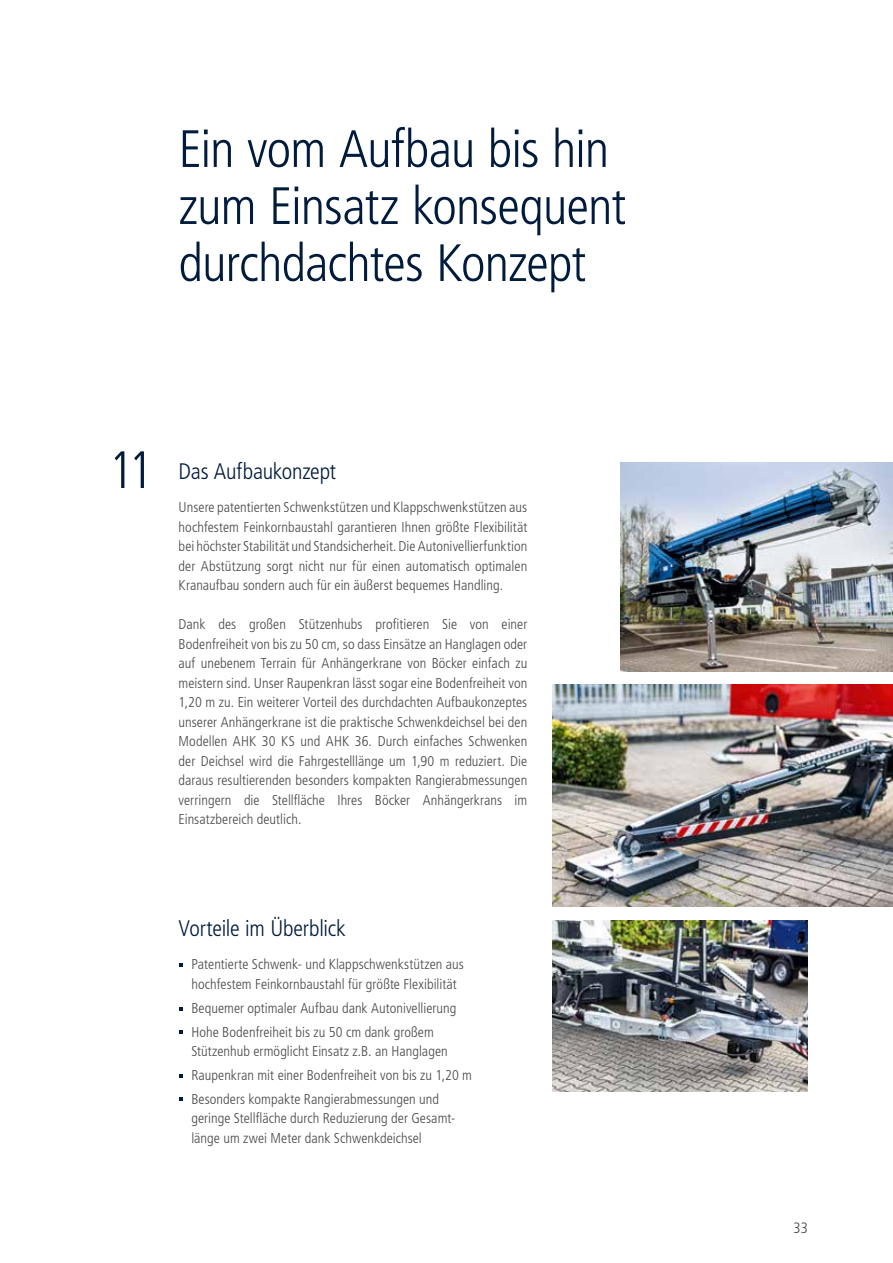
<style>
.page{position:relative;width:893px;height:1263px;background:#fff}
.page>*{position:absolute;margin:0;border:0;box-sizing:border-box;transform-origin:0 0}
.t1{font:300 condensed 52.5px/57px "Frutiger LT Pro";letter-spacing:-.015em;color:#001b3c}
.t2{font:300 condensed 22.5px "Frutiger LT Pro";letter-spacing:-.01em;color:#001b3c}
.t3{font:300 condensed 15px "Frutiger LT Pro";color:#484847}
.t4{font:300 condensed 14.25px/19.5px "Frutiger LT Pro";letter-spacing:.005em;color:#484847}
</style>
<div class="page">
<img style="left:553px;top:685px;width:340px;height:222px">
<img style="left:553px;top:920px;width:255px;height:172px">
<img style="left:621px;top:463px;width:272px;height:209px">
<svg style="left:179px;top:963px;width:4px;height:4px"></svg>
<svg style="left:179px;top:1007px;width:4px;height:3px"></svg>
<svg style="left:179px;top:1030px;width:4px;height:4px"></svg>
<svg style="left:179px;top:1074px;width:4px;height:3px"></svg>
<svg style="left:179px;top:1097px;width:4px;height:4px"></svg>
<h1 class="t1" style="left:179px;top:121px;width:449px">Ein vom Aufbau bis hin zum Einsatz konsequent durchdachtes Konzept</h1>
<h1 class="t1" style="left:108px;top:442px;width:46px">11</h1>
<h2 class="t2" style="left:179px;top:459px;width:159px">Das Aufbaukonzept</h2>
<p class="t4" style="left:179px;top:498px;width:350px;text-align:justify">Unsere patentierten Schwenkstützen und Klappschwenkstützen aus hochfestem Feinkornbaustahl garantieren Ihnen größte Flexibilität bei höchster Stabilität und Standsicherheit. Die Autonivellierfunktion der Abstützung sorgt nicht nur für einen automatisch optimalen Kranaufbau sondern auch für ein äußerst bequemes Handling.</p>
<p class="t4" style="left:179px;top:615px;width:350px;text-align:justify">Dank des großen Stützenhubs profitieren Sie von einer Bodenfreiheit von bis zu 50 cm, so dass Einsätze an Hanglagen oder auf unebenem Terrain für Anhängerkrane von Böcker einfach zu meistern sind. Unser Raupenkran lässt sogar eine Bodenfreiheit von 1,20 m zu. Ein weiterer Vorteil des durchdachten Aufbaukonzeptes unserer Anhängerkrane ist die praktische Schwenkdeichsel bei den Modellen AHK 30 KS und AHK 36. Durch einfaches Schwenken der Deichsel wird die Fahrgestelllänge um 1,90 m reduziert. Die daraus resultierenden besonders kompakten Rangierabmessungen verringern die Stellfläche Ihres Böcker Anhängerkrans im Einsatzbereich deutlich.</p>
<h2 class="t2" style="left:179px;top:916px;width:169px">Vorteile im Überblick</h2>
<p class="t4" style="left:191px;top:955px;width:274px">Patentierte Schwenk- und Klappschwenkstützen aus hochfestem Feinkornbaustahl für größte Flexibilität</p>
<p class="t4" style="left:191px;top:996px;width:267px;line-height:23.7px">Bequemer optimaler Aufbau dank Autonivellierung<br>Hohe Bodenfreiheit bis zu 50 cm dank großem</p>
<p class="t4" style="left:191px;top:1039px;width:282px;line-height:23.7px">Stützenhub ermöglicht Einsatz z.B. an Hanglagen<br>Raupenkran mit einer Bodenfreiheit von bis zu 1,20 m<br>Besonders kompakte Rangierabmessungen und</p>
<p class="t4" style="left:191px;top:1108px;width:266px">geringe Stellfläche durch Reduzierung der Gesamt&shy;länge um zwei Meter dank Schwenkdeichsel</p>
<p class="t3" style="left:793px;top:1219px;width:16px">33</p>
</div>
